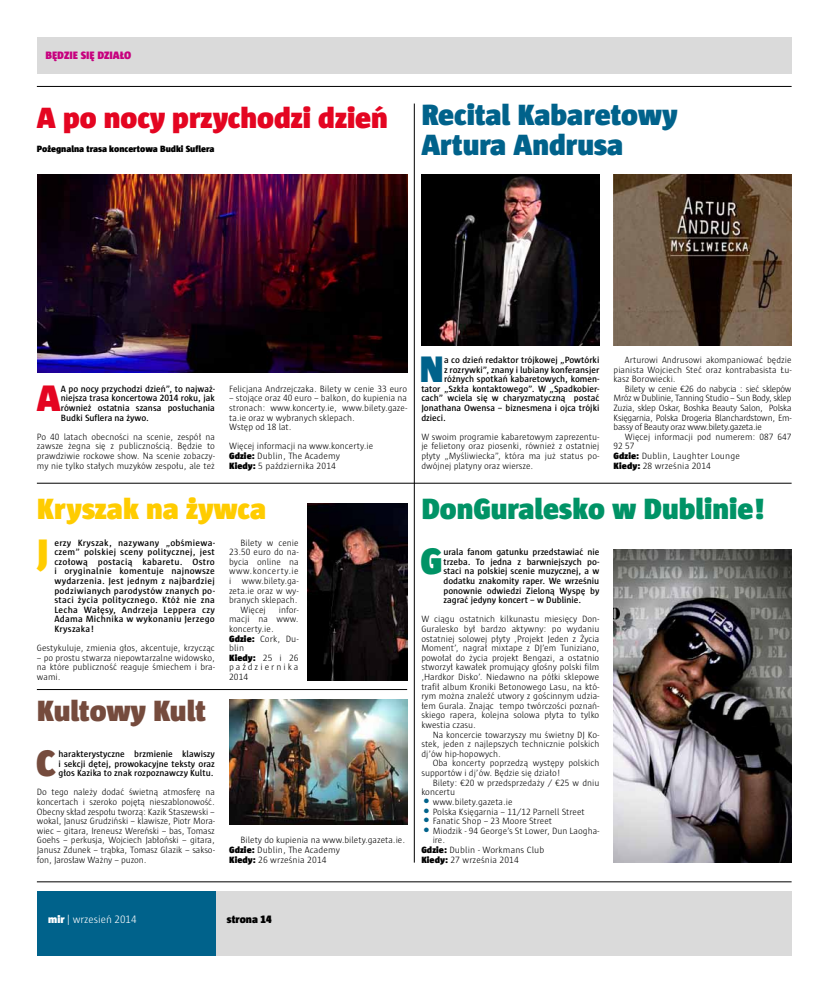
<style>
.page{position:relative;width:820px;height:993px;background:#fff}
.page>*{position:absolute;margin:0;border:0;box-sizing:border-box;transform-origin:0 0}
.t1{font:900 37.7px "Sun";color:#e40521}
.t2{font:900 37.7px "Sun";color:#fc0}
.t3{font:900 37.7px "Sun";color:#754b3d}
.t4{font:900 37.7px "Sun";color:#009366}
.t5{font:900 37.7px "Sun";color:#00628b}
.t6{font:900 30px/30px "Sun";color:#00628b}
.t7{font:900 30px "Sun";color:#e40521}
.t8{font:900 30px "Sun";color:#009366}
.t9{font:900 30px "Sun";color:#fc0}
.t10{font:900 30px "Sun";color:#754b3d}
.t11{font:300 11px "Sun";color:#fff}
.t12{font:900 11px "Sun";color:#c7017f}
.t13{font:900 11px "Sun";color:#000}
.t14{font:300 9.3px/9.6px "Sun";color:#000;text-align:justify}
.t15{font:600 9.3px/9.6px "Sun";color:#000;text-align:justify}
.t16{font:900 9.3px "Sun";color:#000}
.t17{font:300 9.3px "Sun";letter-spacing:.045em;color:#000}
.s1{font-weight:900}
.s2{font-size:20px;color:#00628b}
</style>
<div class="page">
<hr style="left:37px;top:86px;width:754px;height:1px;background:#000">
<hr style="left:37px;top:881px;width:754px;height:1px;background:#000">
<div style="left:37px;top:891px;width:178px;height:64px;background:#00628b"></div>
<div style="left:215px;top:891px;width:576px;height:64px;background:#dadada"></div>
<div style="left:37px;top:37px;width:754px;height:37px;background:#dadada"></div>
<hr style="left:37px;top:483px;width:754px;height:1px;background:#000">
<hr style="left:37px;top:689px;width:370px;height:1px;background:#000">
<hr style="left:414px;top:103px;width:1px;height:759px;background:#000">
<img style="left:307px;top:503px;width:100px;height:176px">
<img style="left:229px;top:699px;width:178px;height:124px">
<img style="left:421px;top:174px;width:178px;height:171px">
<img style="left:37px;top:174px;width:370px;height:198px">
<img style="left:613px;top:174px;width:178px;height:171px">
<img style="left:613px;top:549px;width:178px;height:313px">
<p class="t12" style="left:45px;top:49px;width:87px">Będzie si ę działo</p>
<h2 class="t7" style="left:37px;top:101px;width:352px">A po nocy przychodzi dzień</h2>
<p class="t16" style="left:37px;top:143px;width:179px">Pożegnalna trasa koncertowa Budki Suflera</p>
<h2 class="t6" style="left:421px;top:99px;width:257px">Recital Kabaretowy<br>Artura Andrusa</h2>
<h1 class="t1" style="left:37px;top:376px;width:25px">A</h1>
<p class="t15" style="left:61px;top:384px;width:155px">A po nocy przychodzi dzień”, to najważ&shy;niejsza trasa koncertowa 2014 roku, jak również ostatnia szansa posłuchania Budki Suflera na żywo.</p>
<p class="t14" style="left:37px;top:432px;width:179px">Po 40 latach obecności na scenie, zespół na zawsze żegna się z publicznością. Będzie to prawdziwie rockowe show. Na scenie zobaczy&shy;my nie tylko stałych muzyków zespołu, ale też</p>
<p class="t14" style="left:229px;top:384px;width:179px">Felicjana Andrzejczaka. Bilety w cenie 33 euro</p>
<p class="t14" style="left:229px;top:393px;width:179px;text-align:left">– stojące oraz 40 euro – balkon, do kupienia na stronach: www.koncerty.ie, www.bilety.gaze&shy;ta.ie oraz w wybranych sklepach.<br>Wstęp od 18 lat.</p>
<p class="t14" style="left:229px;top:441px;width:145px;text-align:left">Więcej informacji na www.koncerty.ie<br><span class="s1">Gdzie:</span> Dublin, The Academy<br><span class="s1">Kiedy:</span> 5 października 2014</p>
<h2 class="t9" style="left:37px;top:491px;width:231px">Kryszak na żywca</h2>
<h1 class="t2" style="left:37px;top:530px;width:13px">J</h1>
<p class="t15" style="left:54px;top:537px;width:162px">erzy Kryszak, nazywany „obśmiewa&shy;czem” polskiej sceny politycznej, jest czołową postacią kabaretu. Ostro i oryginalnie komentuje najnowsze wydarzenia. Jest jednym z najbardziej podziwianych parodystów znanych po&shy;staci życia politycznego. Któż nie zna Lecha Wałęsy, Andrzeja Leppera czy Adama Michnika w wykonaniu Jerzego Kryszaka!</p>
<p class="t14" style="left:37px;top:643px;width:179px">Gestykuluje, zmienia głos, akcentuje, krzycząc</p>
<p class="t14" style="left:37px;top:652px;width:179px">– po prostu stwarza niepowtarzalne widowsko, na które publiczność reaguje śmiechem i bra&shy;wami.</p>
<h2 class="t10" style="left:37px;top:692px;width:170px">Kultowy Kult</h2>
<h1 class="t3" style="left:36px;top:741px;width:21px">C</h1>
<p class="t15" style="left:58px;top:748px;width:158px">harakterystyczne brzmienie klawiszy i sekcji dętej, prowokacyjne teksty oraz głos Kazika to znak rozpoznawczy Kultu.</p>
<p class="t14" style="left:37px;top:787px;width:179px">Do tego należy dodać świetną atmosferę na koncertach i szeroko pojętą nieszablonowość.<br>Obecny skład zespołu tworzą: Kazik Staszewski – wokal, Janusz Grudziński – klawisze, Piotr Mora&shy;wiec – gitara, Ireneusz Wereński – bas, Tomasz Goehs – perkusja, Wojciech Jabłoński – gitara, Janusz Zdunek – trąbka, Tomasz Glazik – sakso&shy;fon, Jarosław Ważny – puzon.</p>
<p class="t14" style="left:240px;top:537px;width:60px">Bilety w cenie</p>
<p class="t14" style="left:229px;top:547px;width:71px">23.50 euro do na-</p>
<p class="t14" style="left:229px;top:556px;width:71px">bycia online na</p>
<p class="t17" style="left:229px;top:566px;width:71px">www.koncerty.ie</p>
<p class="t14" style="left:229px;top:576px;width:71px">i www.bilety.ga-</p>
<p class="t14" style="left:229px;top:585px;width:71px">zeta.ie oraz w wy-</p>
<p class="t14" style="left:229px;top:595px;width:70px">branych sklepach.</p>
<p class="t14" style="left:240px;top:604px;width:27px">Więcej</p>
<p class="t14" style="left:229px;top:604px;width:71px;text-align:left;text-indent:50px">infor&shy;macji na www. koncerty.ie.<br><span class="s1">Gdzie:</span> Cork, Du&shy;blin<br><span class="s1">Kiedy:</span> 25 i 26 października<br>2014</p>
<p class="t14" style="left:229px;top:835px;width:177px;text-align:left;text-indent:11px">Bilety do kupienia na www.bilety.gazeta.ie.<br><span class="s1">Gdzie:</span> Dublin, The Academy<br><span class="s1">Kiedy:</span> 26 września 2014</p>
<h1 class="t5" style="left:419px;top:347px;width:26px">N</h1>
<p class="t15" style="left:444px;top:355px;width:157px">a co dzień redaktor trójkowej „Powtórki</p>
<p class="t15" style="left:444px;top:364px;width:157px">z rozrywki”, znany i lubiany konferansjer</p>
<p class="t15" style="left:444px;top:374px;width:157px">różnych spotkań kabaretowych, komen-</p>
<p class="t15" style="left:421px;top:384px;width:179px">tator „Szkła kontaktowego”. W „Spadkobier-</p>
<p class="t15" style="left:421px;top:393px;width:179px">cach” wciela się w charyzmatyczną postać</p>
<p class="t15" style="left:421px;top:403px;width:179px">Jonathana Owensa – biznesmena i ojca trójki</p>
<p class="t15" style="left:421px;top:412px;width:26px">dzieci.</p>
<p class="t14" style="left:421px;top:432px;width:179px">W swoim programie kabaretowym zaprezentu&shy;je felietony oraz piosenki, również z ostatniej płyty „Myśliwiecka”, która ma już status po&shy;dwójnej platyny oraz wiersze.</p>
<p class="t14" style="left:613px;top:355px;width:179px;text-indent:11px">Arturowi Andrusowi akompaniować będzie pianista Wojciech Steć oraz kontrabasista Łu&shy;kasz Borowiecki.</p>
<p class="t14" style="left:613px;top:384px;width:179px;text-indent:11px">Bilety w cenie €26 do nabycia : sieć sklepów Mróz w Dublinie, Tanning Studio – Sun Body, sklep Zuzia, sklep Oskar, Boshka Beauty Salon, Polska Księgarnia, Polska Drogeria Blanchardstown, Em&shy;bassy of Beauty oraz www.bilety.gazeta.ie</p>
<p class="t14" style="left:613px;top:432px;width:179px;text-align:left;text-indent:11px">Więcej informacji pod numerem: 087 647<br>92 57<br><span class="s1">Gdzie:</span> Dublin, Laughter Lounge<br><span class="s1">Kiedy:</span> 28 września 2014</p>
<h2 class="t8" style="left:421px;top:491px;width:344px">DonGuralesko w Dublinie!</h2>
<h1 class="t4" style="left:420px;top:539px;width:23px">G</h1>
<p class="t15" style="left:443px;top:547px;width:157px">urala fanom gatunku przedstawiać nie trzeba. To jedna z barwniejszych po&shy;staci na polskiej scenie muzycznej, a w dodatku znakomity raper. We wrześniu ponownie odwiedzi Zieloną Wyspę by zagrać jedyny koncert – w Dublinie.</p>
<p class="t14" style="left:421px;top:614px;width:179px">W ciągu ostatnich kilkunastu miesięcy Don-Guralesko był bardzo aktywny: po wydaniu ostatniej solowej płyty ‚Projekt Jeden z Życia Moment’, nagrał mixtape z DJ’em Tuniziano, powołał do życia projekt Bengazi, a ostatnio stworzył kawałek promujący głośny polski film ‚Hardkor Disko’. Niedawno na półki sklepowe trafił album Kroniki Betonowego Lasu, na któ&shy;rym można znaleźć utwory z gościnnym udzia&shy;łem Gurala. Znając tempo twórczości poznań&shy;skiego rapera, kolejna solowa płyta to tylko kwestia czasu.</p>
<p class="t14" style="left:421px;top:729px;width:179px;text-indent:11px">Na koncercie towarzyszy mu świetny DJ Ko&shy;stek, jeden z najlepszych technicznie polskich dj’ów hip-hopowych.</p>
<p class="t14" style="left:421px;top:758px;width:179px;text-indent:11px">Oba koncerty poprzedzą występy polskich supportów i dj’ów. Będzie się działo!</p>
<p class="t14" style="left:421px;top:777px;width:179px;text-indent:11px">Bilety: €20 w przedsprzedaży / €25 w dniu koncertu</p>
<p class="t14" style="left:421px;top:796px;width:93px"><span class="s2">•</span> www.bilety.gazeta.ie</p>
<p class="t14" style="left:421px;top:806px;width:165px"><span class="s2">•</span> Polska Księgarnia – 11/12 Parnell Street</p>
<p class="t14" style="left:421px;top:816px;width:132px"><span class="s2">•</span> Fanatic Shop – 23 Moore Street</p>
<p class="t14" style="left:421px;top:825px;width:179px"><span class="s2">•</span> Miodzik - 94 George’s St Lower, Dun Laogha-</p>
<p class="t14" style="left:432px;top:835px;width:14px">ire.</p>
<p class="t14" style="left:421px;top:844px;width:124px"><span class="s1">Gdzie:</span> Dublin - Workmans Club</p>
<p class="t14" style="left:421px;top:854px;width:99px"><span class="s1">Kiedy:</span> 27 września 2014</p>
<p class="t11" style="left:48px;top:913px;width:90px"><span class="s1">mir</span> | wrzesień 2014</p>
<p class="t13" style="left:227px;top:912px;width:46px">strona 14</p>
</div>
